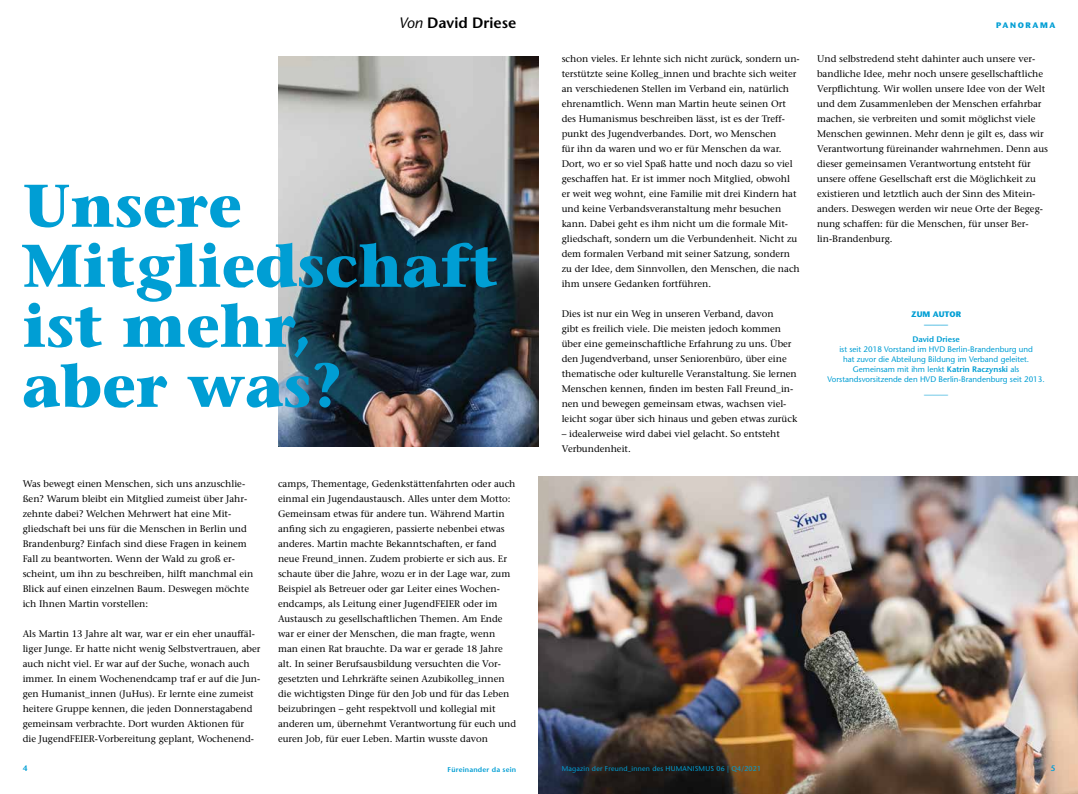
<style>
.page{position:relative;width:1078px;height:794px;background:#fff}
.page>*{position:absolute;margin:0;border:0;box-sizing:border-box;transform-origin:0 0}
.t1{font:700 60px/60px "Stone Serif";color:#009ed4}
.t2{font:600 15px "Stone Sans";color:#000}
.t3{font:9.5px/15px "Stone Serif";color:#000}
.t4{font:8px/10px "Stone Sans";color:#009ed4;text-align:center}
.t5{font:600 8px/15px "Stone Sans";color:#009ed4;text-align:center}
.t6{font:700 8px "Stone Sans";letter-spacing:.2em;color:#009ed4}
.t7{font:700 8px "Stone Sans";color:#009ed4}
.t8{font:7px "Stone Sans";letter-spacing:.03em;color:#009ed4}
.t9{font:600 7px "Stone Sans";letter-spacing:.03em;color:#009ed4}
.s1{font-weight:400;font-style:italic}
.s2{font-weight:600}
</style>
<div class="page">
<img style="left:539px;top:477px;width:538px;height:317px">
<img style="left:278px;top:57px;width:261px;height:390px">
<h2 class="t2" style="left:398px;top:14px;width:119px"><span class="s1">Von</span> David Driese</h2>
<h1 class="t1" style="left:23px;top:175px;width:477px">Unsere<br>Mitgliedschaft ist mehr,<br>aber was?</h1>
<p class="t3" style="left:23px;top:476px;width:232px">Was bewegt einen Menschen, sich uns anzuschlie&shy;ßen? Warum bleibt ein Mitglied zumeist über Jahr&shy;zehnte dabei? Welchen Mehrwert hat eine Mit&shy;gliedschaft bei uns für die Menschen in Berlin und Brandenburg? Einfach sind diese Fragen in keinem Fall zu beantworten. Wenn der Wald zu groß er&shy;scheint, um ihn zu beschreiben, hilft manchmal ein Blick auf einen einzelnen Baum. Deswegen möchte ich Ihnen Martin vorstellen:</p>
<p class="t3" style="left:23px;top:626px;width:239px">Als Martin 13 Jahre alt war, war er ein eher unauffäl&shy;liger Junge. Er hatte nicht wenig Selbstvertrauen, aber auch nicht viel. Er war auf der Suche, wonach auch immer. In einem Wochenendcamp traf er auf die Jun&shy;gen Humanist_innen (JuHus). Er lernte eine zumeist heitere Gruppe kennen, die jeden Donnerstagabend gemeinsam verbrachte. Dort wurden Aktionen für<br>die JugendFEIER-Vorbereitung geplant, Wochenend-</p>
<p class="t3" style="left:278px;top:476px;width:240px">camps, Thementage, Gedenkstättenfahrten oder auch einmal ein Jugendaustausch. Alles unter dem Motto:<br>Gemeinsam etwas für andere tun. Während Martin anfing sich zu engagieren, passierte nebenbei etwas anderes. Martin machte Bekanntschaften, er fand neue Freund_innen. Zudem probierte er sich aus. Er schaute über die Jahre, wozu er in der Lage war, zum Beispiel als Betreuer oder gar Leiter eines Wochen&shy;endcamps, als Leitung einer JugendFEIER oder im Austausch zu gesellschaftlichen Themen. Am Ende war er einer der Menschen, die man fragte, wenn man einen Rat brauchte. Da war er gerade 18 Jahre alt. In seiner Berufsausbildung versuchten die Vor&shy;gesetzten und Lehrkräfte seinen Azubikolleg_innen die wichtigsten Dinge für den Job und für das Leben beizubringen – geht respektvoll und kollegial mit anderen um, übernehmt Verantwortung für euch und euren Job, für euer Leben. Martin wusste davon</p>
<p class="t3" style="left:561px;top:51px;width:240px">schon vieles. Er lehnte sich nicht zurück, sondern un&shy;terstützte seine Kolleg_innen und brachte sich weiter an verschiedenen Stellen im Verband ein, natürlich ehrenamtlich. Wenn man Martin heute seinen Ort des Humanismus beschreiben lässt, ist es der Treff&shy;punkt des Jugendverbandes. Dort, wo Menschen<br>für ihn da waren und wo er für Menschen da war.<br>Dort, wo er so viel Spaß hatte und noch dazu so viel geschaffen hat. Er ist immer noch Mitglied, obwohl er weit weg wohnt, eine Familie mit drei Kindern hat und keine Verbandsveranstaltung mehr besuchen kann. Dabei geht es ihm nicht um die formale Mit&shy;gliedschaft, sondern um die Verbundenheit. Nicht zu dem formalen Verband mit seiner Satzung, sondern zu der Idee, dem Sinnvollen, den Menschen, die nach ihm unsere Gedanken fortführen.</p>
<p class="t3" style="left:561px;top:306px;width:237px">Dies ist nur ein Weg in unseren Verband, davon<br>gibt es freilich viele. Die meisten jedoch kommen über eine gemeinschaftliche Erfahrung zu uns. Über den Jugendverband, unser Seniorenbüro, über eine thematische oder kulturelle Veranstaltung. Sie lernen Menschen kennen, finden im besten Fall Freund_in&shy;nen und bewegen gemeinsam etwas, wachsen viel&shy;leicht sogar über sich hinaus und geben etwas zurück</p>
<p class="t3" style="left:561px;top:426px;width:220px">– idealerweise wird dabei viel gelacht. So entsteht<br>Verbundenheit.</p>
<p class="t6" style="left:995px;top:21px;width:61px">PANORAMA</p>
<p class="t3" style="left:816px;top:51px;width:232px">Und selbstredend steht dahinter auch unsere ver&shy;bandliche Idee, mehr noch unsere gesellschaftliche Verpflichtung. Wir wollen unsere Idee von der Welt und dem Zusammenleben der Menschen erfahrbar machen, sie verbreiten und somit möglichst viele Menschen gewinnen. Mehr denn je gilt es, dass wir Verantwortung füreinander wahrnehmen. Denn aus dieser gemeinsamen Verantwortung entsteht für unsere offene Gesellschaft erst die Möglichkeit zu existieren und letztlich auch der Sinn des Mitein&shy;anders. Deswegen werden wir neue Orte der Begeg&shy;nung schaffen: für die Menschen, für unser Ber&shy;lin-Brandenburg.</p>
<p class="t7" style="left:911px;top:309px;width:51px">ZUM AUTOR</p>
<p class="t5" style="left:912px;top:316px;width:49px">———<br>David Driese</p>
<p class="t4" style="left:827px;top:344px;width:219px">ist seit 2018 Vorstand im HVD Berlin-Brandenburg und<br>hat zuvor die Abteilung Bildung im Verband geleitet.<br>Gemeinsam mit ihm lenkt <span class="s2">Katrin Raczynski</span> als Vorstandsvorsitzende den HVD Berlin-Brandenburg seit 2013.</p>
<p class="t4" style="left:923px;top:389px;width:25px">———</p>
<p class="t5" style="left:23px;top:761px;width:6px">4</p>
<p class="t5" style="left:1050px;top:761px;width:6px">5</p>
<p class="t9" style="left:447px;top:765px;width:70px">Füreinander da sein</p>
<p class="t8" style="left:561px;top:764px;width:201px">Magazin der Freund_innen des HUMANISMUS 06 | Q4/2021</p>
</div>
